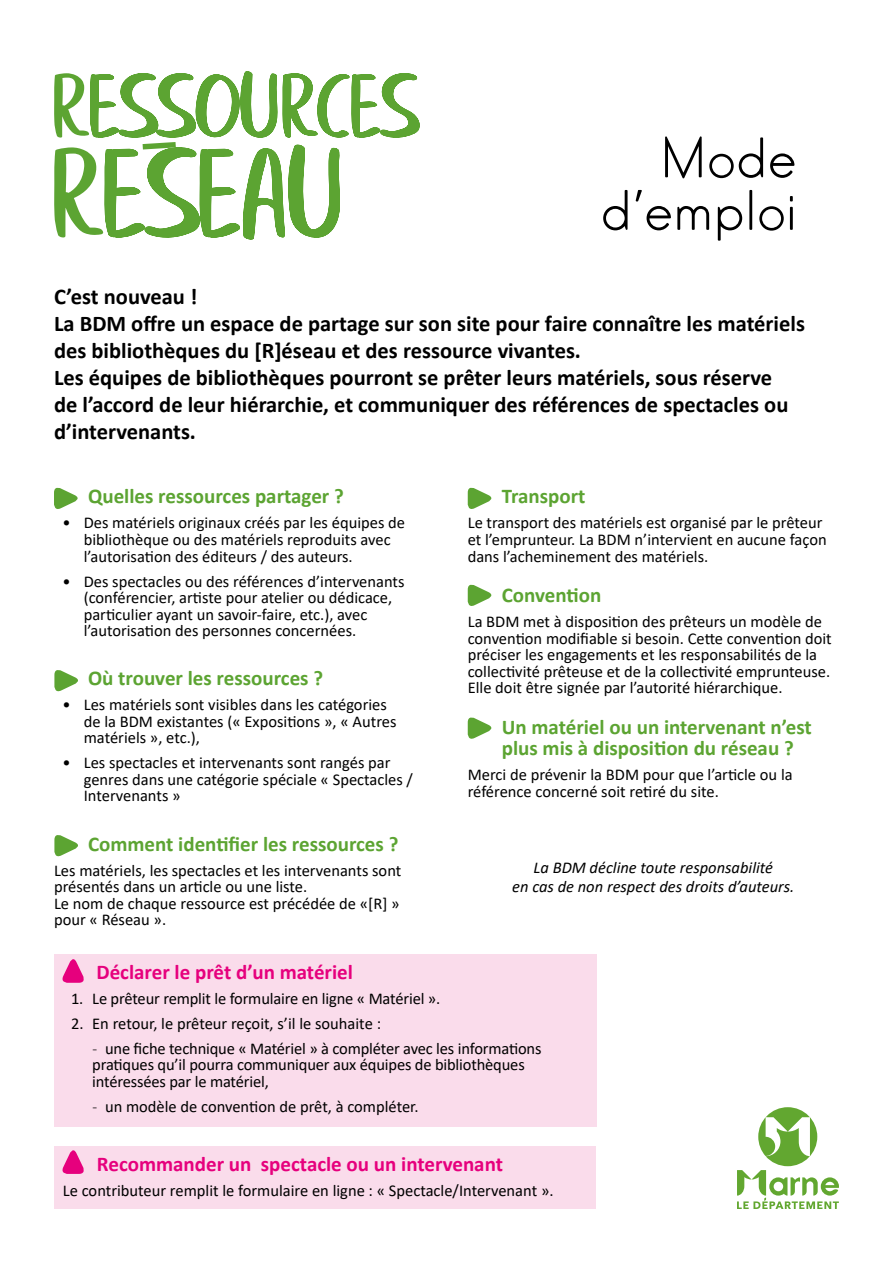
<style>
.page{position:relative;width:893px;height:1263px;background:#fff}
.page>*{position:absolute;margin:0;border:0;box-sizing:border-box;transform-origin:0 0}
.t1{font:126.9px "afanan";color:#5ca432}
.t2{font:90.75px "afanan";color:#5ca432}
.t3{font:60px/52.5px "Elegant Lux Mager";color:#000;text-align:right}
.t4{font:700 22.5px/27px "Calibri";color:#000}
.t5{font:700 21px/21px "Calibri";color:#5ca432}
.t6{font:700 21px "Calibri";color:#e6007d}
.t7{font:16.5px/16.5px "Calibri";color:#000}
.t8{font:italic 16.5px/19.8px "Calibri";color:#000;text-align:center}
.s1{font-family:"The Sans";font-weight:200}
</style>
<div class="page">
<div style="left:54px;top:955px;width:542px;height:172px;background:#fadceb"></div>
<div style="left:54px;top:1146px;width:542px;height:63px;background:#fadceb"></div>
<svg style="left:142px;top:142px;width:34px;height:8px"></svg>
<svg style="left:54px;top:487px;width:24px;height:22px"></svg>
<svg style="left:468px;top:487px;width:24px;height:22px"></svg>
<svg style="left:468px;top:584px;width:24px;height:22px"></svg>
<svg style="left:468px;top:717px;width:24px;height:22px"></svg>
<svg style="left:737px;top:1107px;width:102px;height:102px"></svg>
<svg style="left:54px;top:670px;width:24px;height:22px"></svg>
<svg style="left:54px;top:835px;width:24px;height:22px"></svg>
<svg style="left:62px;top:959px;width:22px;height:24px"></svg>
<svg style="left:62px;top:1150px;width:22px;height:24px"></svg>
<h2 class="t2" style="left:54px;top:53px;width:367px">RESSOURCES</h2>
<h1 class="t1" style="left:54px;top:119px;width:295px">RESEAU</h1>
<h3 class="t3" style="left:601px;top:129px;width:197px">Mode d’emploi</h3>
<p class="t4" style="left:54px;top:283px;width:752px">C’est nouveau !<br>La BDM offre un espace de partage sur son site pour faire connaître les matériels des bibliothèques du [R]éseau et des ressource vivantes.<br>Les équipes de bibliothèques pourront se prêter leurs matériels, sous réserve<br>de l’accord de leur hiérarchie, et communiquer des références de spectacles ou d’intervenants.</p>
<p class="t5" style="left:88px;top:486px;width:257px">Quelles ressources partager ?</p>
<p class="t7" style="left:84px;top:514px;width:323px;text-indent:-21px">• Des matériels originaux créés par les équipes de bibliothèque ou des matériels reproduits avec l’autorisation des éditeurs / des auteurs.</p>
<p class="t7" style="left:84px;top:572px;width:322px;text-indent:-21px">• Des spectacles ou des références d’intervenants (conférencier, artiste pour atelier ou dédicace, particulier ayant un savoir-faire, etc.), avec l’autorisation des personnes concernées.</p>
<p class="t5" style="left:88px;top:667px;width:237px">Où trouver les ressources ?</p>
<p class="t7" style="left:84px;top:696px;width:314px;text-indent:-21px">• Les matériels sont visibles dans les catégories de la BDM existantes (« Expositions », « Autres matériels », etc.),</p>
<p class="t7" style="left:84px;top:754px;width:331px;text-indent:-21px">• Les spectacles et intervenants sont rangés par genres dans une catégorie spéciale « Spectacles /<br>Intervenants »</p>
<p class="t5" style="left:88px;top:833px;width:312px">Comment identifier les ressources ?</p>
<p class="t7" style="left:54px;top:861px;width:349px">Les matériels, les spectacles et les intervenants sont présentés dans un article ou une liste.<br>Le nom de chaque ressource est précédée de «[R] » pour « Réseau ».</p>
<p class="t5" style="left:502px;top:486px;width:85px">Transport</p>
<p class="t7" style="left:468px;top:514px;width:360px">Le transport des matériels est organisé par le prêteur et l’emprunteur. La BDM n’intervient en aucune façon dans l’acheminement des matériels.</p>
<p class="t5" style="left:502px;top:584px;width:101px">Convention</p>
<p class="t7" style="left:468px;top:613px;width:366px">La BDM met à disposition des prêteurs un modèle de convention modifiable si besoin. Cette convention doit préciser les engagements et les responsabilités de la collectivité prêteuse et de la collectivité emprunteuse.<br>Elle doit être signée par l’autorité hiérarchique.</p>
<p class="t5" style="left:502px;top:716px;width:312px">Un matériel ou un intervenant n’est plus mis à disposition du réseau ?</p>
<p class="t7" style="left:468px;top:766px;width:326px">Merci de prévenir la BDM pour que l’article ou la référence concerné soit retiré du site.</p>
<p class="t8" style="left:512px;top:856px;width:284px">La BDM décline toute responsabilité<br>en cas de non respect des droits d’auteurs.</p>
<p class="t6" style="left:97px;top:957px;width:258px">Déclarer le prêt d’un matériel</p>
<p class="t7" style="left:71px;top:990px;width:371px">1. Le prêteur remplit le formulaire en ligne « Matériel ».</p>
<p class="t7" style="left:71px;top:1015px;width:312px">2. En retour, le prêteur reçoit, s’il le souhaite :</p>
<p class="t7" style="left:92px;top:1040px;width:451px"><span class="s1">-</span> une fiche technique « Matériel » à compléter avec les informations pratiques qu’il pourra communiquer aux équipes de bibliothèques intéressées par le matériel,</p>
<p class="t7" style="left:92px;top:1098px;width:328px"><span class="s1">-</span> un modèle de convention de prêt, à compléter.</p>
<p class="t6" style="left:97px;top:1149px;width:408px">Recommander un spectacle ou un intervenant</p>
<p class="t7" style="left:63px;top:1181px;width:492px">Le contributeur remplit le formulaire en ligne : « Spectacle/Intervenant ».</p>
</div>
